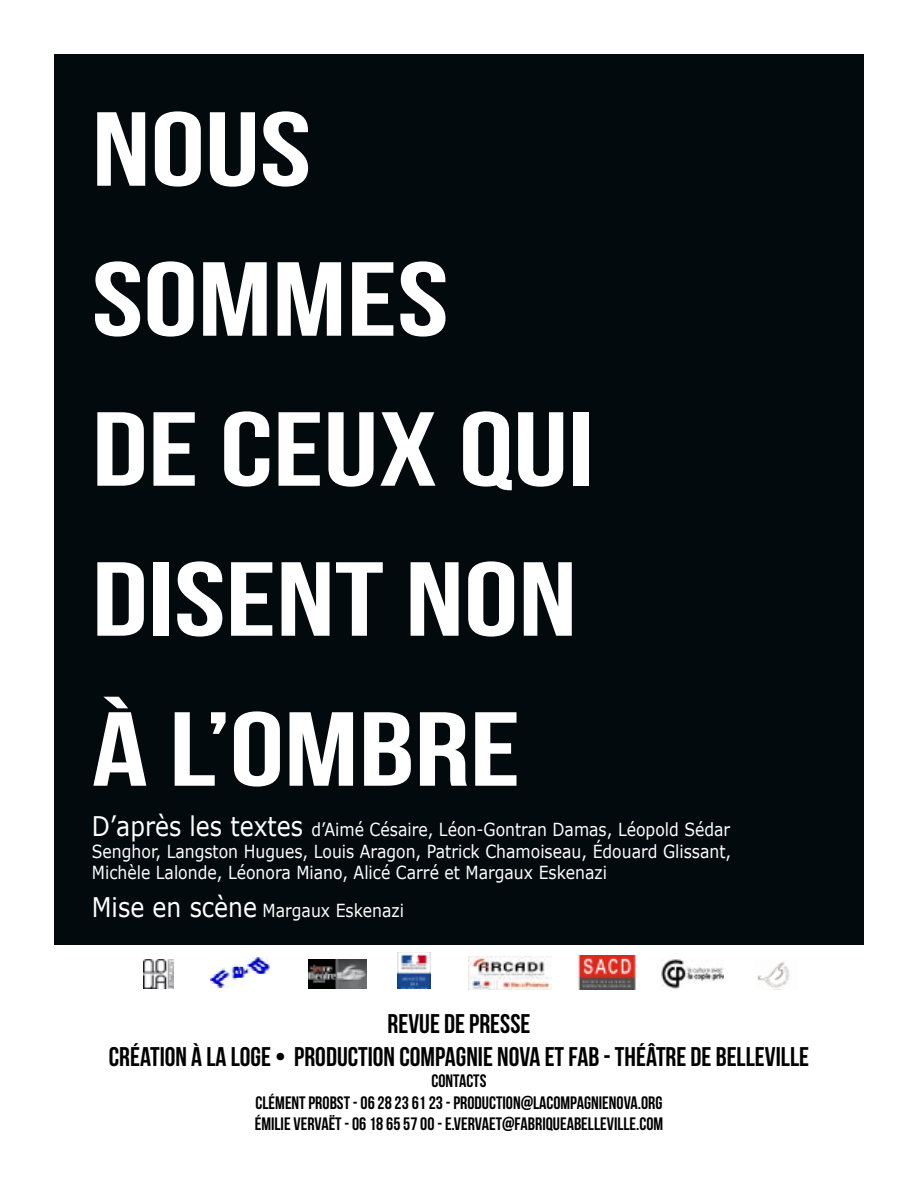
<style>
.page{position:relative;width:918px;height:1188px;background:#fff}
.page>*{position:absolute;margin:0;border:0;box-sizing:border-box;transform-origin:0 0}
.t1{font:105px/150px "Bebas Neue";color:#fff;scale:1.31 1}
.t2{font:27px/32.4px "Bebas Neue";color:#000;text-align:center}
.t3{font:18px/21.6px "Verdana";color:#fff;text-align:justify;scale:.87 1}
.t4{font:18px/21.6px "Bebas Neue";color:#000;text-align:center}
.s1{font-size:27px}
</style>
<div class="page">
<img style="left:210px;top:958px;width:60px;height:30px">
<img style="left:468px;top:956px;width:83px;height:33px">
<img style="left:660px;top:960px;width:63px;height:29px">
<img style="left:397px;top:952px;width:33px;height:36px">
<img style="left:144px;top:959px;width:30px;height:29px">
<img style="left:578px;top:955px;width:58px;height:35px">
<img style="left:309px;top:959px;width:58px;height:29px">
<img style="left:757px;top:962px;width:33px;height:28px">
<div style="left:54px;top:54px;width:810px;height:891px;background:#020a0d"></div>
<h1 class="t1" style="left:92px;top:73px;width:385px">NOUS<br>SOMMES<br>DE CEUX QUI<br>DISENT NON<br>À L’OMBRE</h1>
<p class="t3" style="left:92px;top:819px;width:737px"><span class="s1">D’après les textes</span> d’Aimé Césaire, Léon-Gontran Damas, Léopold Sédar Senghor, Langston Hugues, Louis Aragon, Patrick Chamoiseau, Édouard Glissant, Michèle Lalonde, Léonora Miano, Alicé Carré et Margaux Eskenazi</p>
<p class="t3" style="left:92px;top:900px;width:360px"><span class="s1">Mise en scène</span> Margaux Eskenazi</p>
<h2 class="t2" style="left:109px;top:1007px;width:702px">REVUE DE PRESSE<br>CRÉATION À LA LOGE • PRODUCTION COMPAGNIE NOVA ET FAB - THÉÂTRE DE BELLEVILLE</h2>
<p class="t4" style="left:255px;top:1070px;width:410px">CONTACTS<br>CLÉMENT PROBST - 06 28 23 61 23 - PRODUCTION@LACOMPAGNIENOVA.ORG<br>ÉMILIE VERVAËT - 06 18 65 57 00 - E.VERVAET@FABRIQUEABELLEVILLE.COM</p>
</div>
